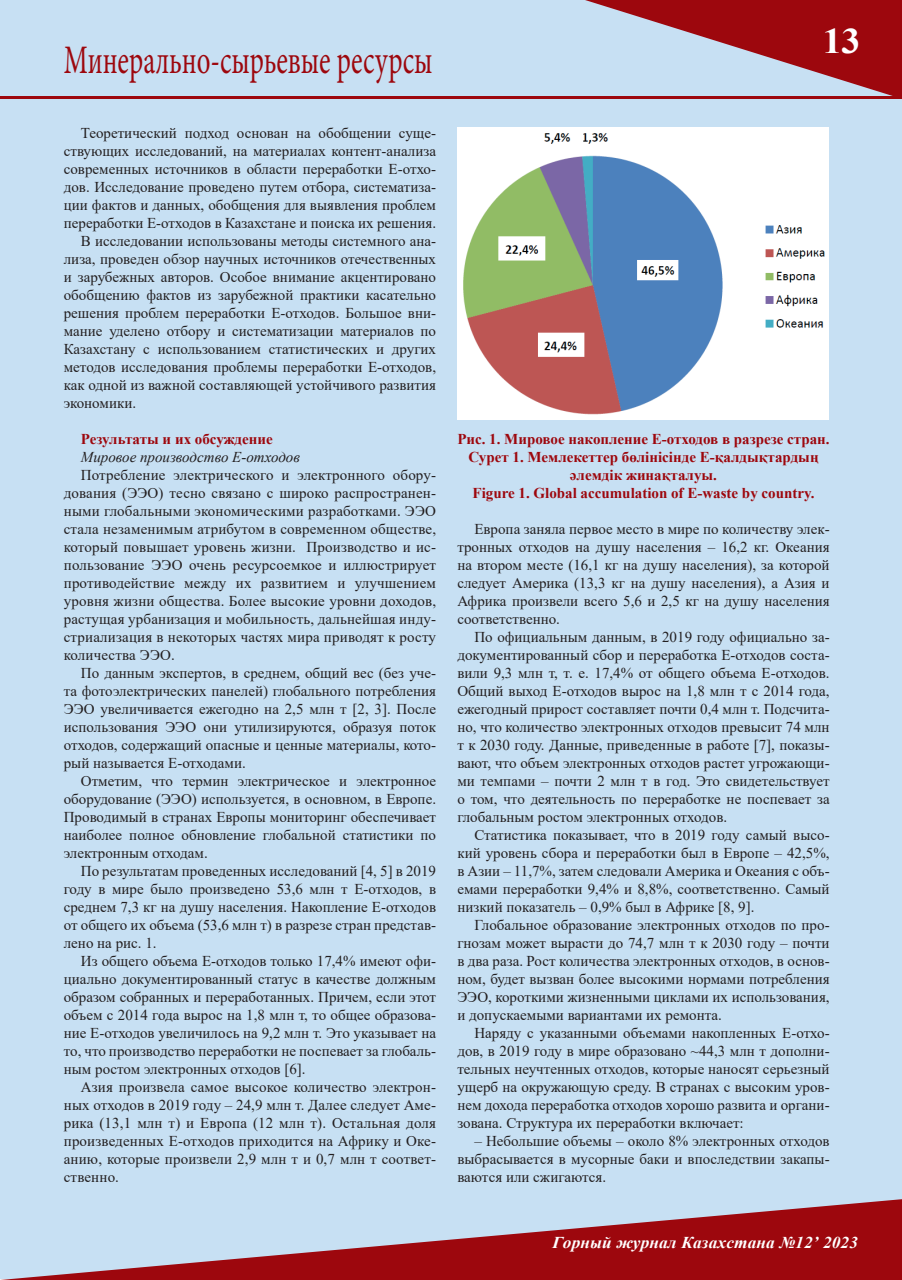
<style>
.page{position:relative;width:902px;height:1280px;background:#fff}
.page>*{position:absolute;margin:0;border:0;box-sizing:border-box;transform-origin:0 0}
.Рубрика{font:40.5px "Minion Pro";color:#9d070d;scale:.67 1}
.t1{font:700 36px "Times New Roman";color:#fff;scale:1.05 1}
.t2{font:italic 700 16.5px "Times New Roman";letter-spacing:.005em;color:#fff;scale:1.05 1}
.t3{font:15px/18px "Times New Roman";color:#231f20;text-align:justify}
.рисунок{font:700 15px/18px "Times New Roman";color:#9d070d;text-align:center}
.t4{font:italic 15px "Times New Roman";color:#231f20}
</style>
<div class="page">
<div style="left:1px;top:1px;width:900px;height:1278px;background:#c7e0f3"></div>
<svg style="left:585px;top:0;width:316px;height:96px"></svg>
<svg style="left:0;top:1199px;width:901px;height:81px"></svg>
<hr style="left:1px;top:96px;width:900px;height:3px;background:#9d070d">
<img style="left:457px;top:128px;width:371px;height:292px">
<p class="Рубрика" style="left:64px;top:33px;width:552px">Минерально-сырьевые ресурсы</p>
<p class="t3" style="left:64px;top:123px;width:374px;text-indent:17px">Теоретический подход основан на обобщении суще&shy;ствующих исследований, на материалах контент-анализа современных источников в области переработки Е-отхо&shy;дов. Исследование проведено путем отбора, систематиза&shy;ции фактов и данных, обобщения для выявления проблем переработки Е-отходов в Казахстане и поиска их решения.</p>
<p class="t3" style="left:64px;top:231px;width:374px;text-indent:17px">В исследовании использованы методы системного ана&shy;лиза, проведен обзор научных источников отечественных и зарубежных авторов. Особое внимание акцентировано обобщению фактов из зарубежной практики касательно решения проблем переработки Е-отходов. Большое вни&shy;мание уделено отбору и систематизации материалов по Казахстану с использованием статистических и других методов исследования проблемы переработки Е-отходов, как одной из важной составляющей устойчивого развития экономики.</p>
<p class="рисунок" style="left:81px;top:429px;width:193px">Результаты и их обсуждение</p>
<p class="t4" style="left:81px;top:447px;width:221px">Мировое производство Е-отходов</p>
<p class="t3" style="left:64px;top:465px;width:374px;text-indent:17px">Потребление электрического и электронного обору&shy;дования (ЭЭО) тесно связано с широко распространен&shy;ными глобальными экономическими разработками. ЭЭО стала незаменимым атрибутом в современном обществе, который повышает уровень жизни. Производство и ис&shy;пользование ЭЭО очень ресурсоемкое и иллюстрирует противодействие между их развитием и улучшением уровня жизни общества. Более высокие уровни доходов, растущая урбанизация и мобильность, дальнейшая инду&shy;стриализация в некоторых частях мира приводят к росту количества ЭЭО.</p>
<p class="t3" style="left:64px;top:663px;width:374px;text-indent:17px">По данным экспертов, в среднем, общий вес (без уче&shy;та фотоэлектрических панелей) глобального потребления ЭЭО увеличивается ежегодно на 2,5 млн т [2, 3]. После использования ЭЭО они утилизируются, образуя поток отходов, содержащий опасные и ценные материалы, кото&shy;рый называется Е-отходами.</p>
<p class="t3" style="left:64px;top:771px;width:374px;text-indent:17px">Отметим, что термин электрическое и электронное оборудование (ЭЭО) используется, в основном, в Европе.<br>Проводимый в странах Европы мониторинг обеспечивает наиболее полное обновление глобальной статистики по электронным отходам.</p>
<p class="t3" style="left:64px;top:861px;width:374px;text-indent:17px">По результатам проведенных исследований [4, 5] в 2019 году в мире было произведено 53,6 млн т Е-отходов, в среднем 7,3 кг на душу населения. Накопление Е-отходов от общего их объема (53,6 млн т) в разрезе стран представ&shy;лено на рис. 1.</p>
<p class="t3" style="left:64px;top:951px;width:374px;text-indent:17px">Из общего объема Е-отходов только 17,4% имеют офи&shy;циально документированный статус в качестве должным образом собранных и переработанных. Причем, если этот объем с 2014 года вырос на 1,8 млн т, то общее образова&shy;ние Е-отходов увеличилось на 9,2 млн т. Это указывает на то, что производство переработки не поспевает за глобаль&shy;ным ростом электронных отходов [6].</p>
<p class="t3" style="left:64px;top:1077px;width:374px;text-indent:17px">Азия произвела самое высокое количество электрон&shy;ных отходов в 2019 году – 24,9 млн т. Далее следует Аме&shy;рика (13,1 млн т) и Европа (12 млн т). Остальная доля произведенных Е-отходов приходится на Африку и Оке&shy;анию, которые произвели 2,9 млн т и 0,7 млн т соответ&shy;ственно.</p>
<h2 class="t1" style="left:822px;top:15px;width:38px">13</h2>
<p class="рисунок" style="left:457px;top:429px;width:374px">Рис. 1. Мировое накопление Е-отходов в разрезе стран.</p>
<p class="рисунок" style="left:468px;top:447px;width:352px">Сурет 1. Мемлекеттер бөлінісінде Е-қалдықтардың әлемдік жинақталуы.</p>
<p class="рисунок" style="left:472px;top:483px;width:343px">Figure 1. Global accumulation of E-waste by country.</p>
<p class="t3" style="left:457px;top:519px;width:374px;text-indent:17px">Европа заняла первое место в мире по количеству элек&shy;тронных отходов на душу населения – 16,2 кг. Океания на втором месте (16,1 кг на душу населения), за которой следует Америка (13,3 кг на душу населения), а Азия и Африка произвели всего 5,6 и 2,5 кг на душу населения соответственно.</p>
<p class="t3" style="left:457px;top:627px;width:374px;text-indent:17px">По официальным данным, в 2019 году официально за&shy;документированный сбор и переработка Е-отходов соста&shy;вили 9,3 млн т, т. е. 17,4% от общего объема Е-отходов.<br>Общий выход Е-отходов вырос на 1,8 млн т с 2014 года, ежегодный прирост составляет почти 0,4 млн т. Подсчита&shy;но, что количество электронных отходов превысит 74 млн т к 2030 году. Данные, приведенные в работе [7], показы&shy;вают, что объем электронных отходов растет угрожающи&shy;ми темпами – почти 2 млн т в год. Это свидетельствует о том, что деятельность по переработке не поспевает за глобальным ростом электронных отходов.</p>
<p class="t3" style="left:457px;top:825px;width:374px;text-indent:17px">Статистика показывает, что в 2019 году самый высо&shy;кий уровень сбора и переработки был в Европе – 42,5%, в Азии – 11,7%, затем следовали Америка и Океания с объ&shy;емами переработки 9,4% и 8,8%, соответственно. Самый низкий показатель – 0,9% был в Африке [8, 9].</p>
<p class="t3" style="left:457px;top:915px;width:374px;text-indent:17px">Глобальное образование электронных отходов по про&shy;гнозам может вырасти до 74,7 млн т к 2030 году – почти в два раза. Рост количества электронных отходов, в основ&shy;ном, будет вызван более высокими нормами потребления ЭЭО, короткими жизненными циклами их использования, и допускаемыми вариантами их ремонта.</p>
<p class="t3" style="left:457px;top:1023px;width:374px;text-indent:17px">Наряду с указанными объемами накопленных Е-отхо&shy;дов, в 2019 году в мире образовано ~44,3 млн т дополни&shy;тельных неучтенных отходов, которые наносят серьезный ущерб на окружающую среду. В странах с высоким уров&shy;нем дохода переработка отходов хорошо развита и органи&shy;зована. Структура их переработки включает:</p>
<p class="t3" style="left:457px;top:1131px;width:374px;text-indent:17px">– Небольшие объемы – около 8% электронных отходов выбрасывается в мусорные баки и впоследствии закапы&shy;ваются или сжигаются.</p>
<p class="t2" style="left:552px;top:1231px;width:292px">Горный журнал Казахстана №12’ 2023</p>
</div>
